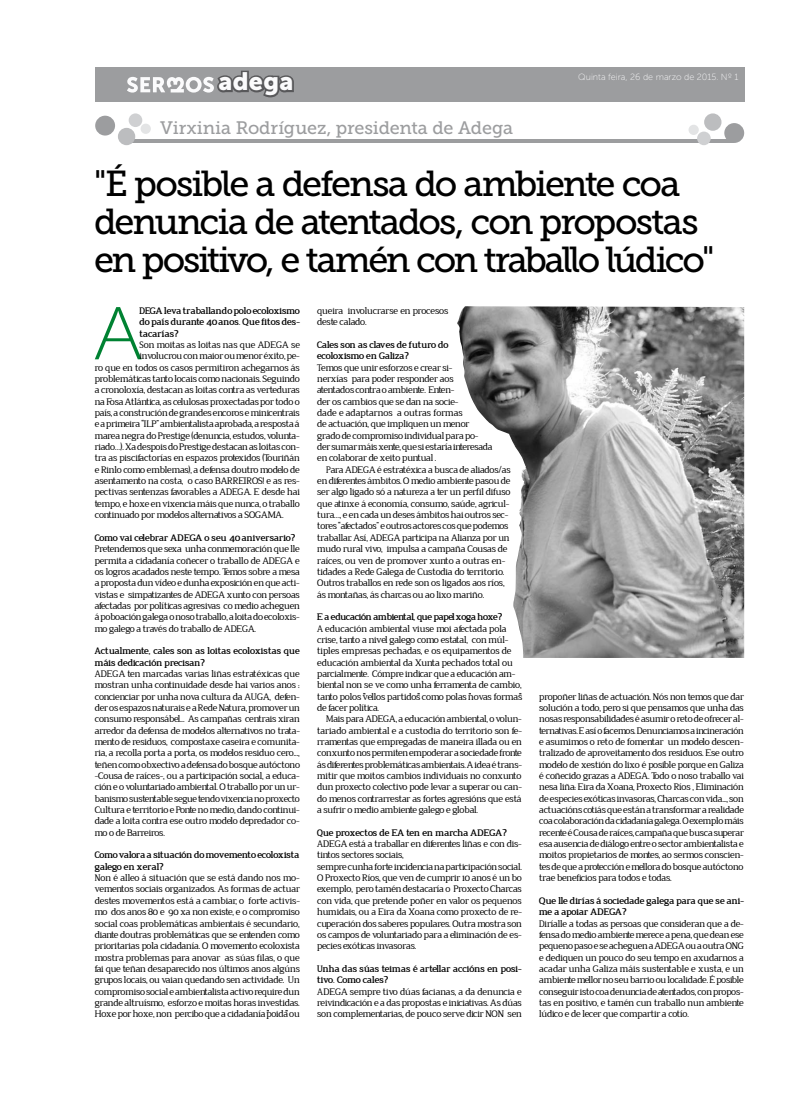
<style>
.page{position:relative;width:794px;height:1106px;background:#fff}
.page>*{position:absolute;margin:0;border:0;box-sizing:border-box;transform-origin:0 0}
.t1{font:74.6px "Museo Sans 100";color:#008232;scale:1.1 1}
.t2{font:36px/38px "Museo Slab 500";letter-spacing:-.06em;color:#000}
.t3{font:25px "Museo Sans 900";letter-spacing:.015em;color:#fbfbfc}
.t4{font:18px "Museo Slab 500";letter-spacing:-.005em;color:#9c9d9f}
.t5{font:9.8px/11.3px "Jura";letter-spacing:-.045em;color:#000;text-align:justify}
.t6{font:9.8px/11.3px "Jura";letter-spacing:-.045em;color:#000;scale:1.1 1}
.t7{font:700 9.8px/11.3px "Jura";letter-spacing:-.045em;color:#000}
.t8{font:700 9.8px/11.3px "Jura";letter-spacing:-.045em;color:#000;scale:1.1 1}
.t9{font:700 9.8px "Jura";letter-spacing:-.07em;color:#000;scale:1.1 1}
.t10{font:9px "Museo Sans 100";color:#fbfbfc}
</style>
<div class="page">
<div style="left:95px;top:68px;width:648px;height:34px;background:#9c9d9f"></div>
<hr style="left:122px;top:140px;width:611px;height:3px;background:#9c9d9f">
<div style="left:724px;top:123px;width:19px;height:20px;background:#9c9d9f;border-radius:50%"></div>
<div style="left:703px;top:113px;width:18px;height:18px;background:#bcbdbf;border-radius:50%"></div>
<div style="left:696px;top:132px;width:14px;height:13px;background:#cfd0d2;border-radius:50%"></div>
<div style="left:688px;top:125px;width:10px;height:10px;background:#e3e4e5;border-radius:50%"></div>
<div style="left:95px;top:116px;width:20px;height:19px;background:#9c9d9f;border-radius:50%"></div>
<div style="left:118px;top:128px;width:17px;height:17px;background:#bcbdbf;border-radius:50%"></div>
<div style="left:129px;top:113px;width:13px;height:14px;background:#cfd0d2;border-radius:50%"></div>
<div style="left:140px;top:124px;width:11px;height:10px;background:#e3e4e5;border-radius:50%"></div>
<svg style="left:127px;top:70px;width:167px;height:28px"></svg>
<img style="left:457px;top:306px;width:286px;height:352px">
<h3 class="t3" style="left:218px;top:67px;width:77px">adega</h3>
<h3 class="t4" style="left:160px;top:117px;width:354px">Virxinia Rodríguez, presidenta de Adega</h3>
<p class="t10" style="left:578px;top:73px;width:162px">Quinta feira, 26 de marzo de 2015. Nº 1</p>
<h2 class="t2" style="left:94px;top:164px;width:621px">"É posible a defensa do ambiente coa denuncia de atentados, con propostas en positivo, e tamén con traballo lúdico"</h2>
<h1 class="t1" style="left:93px;top:294px;width:47px">A</h1>
<p class="t7" style="left:139px;top:305px;width:162px;text-align:justify">DEGA leva traballando polo ecoloxismo do país durante 40 anos. Que fitos des&shy;tacarías?</p>
<p class="t6" style="left:317px;top:305px;width:121px">queira involucrarse en procesos deste calado.</p>
<p class="t7" style="left:317px;top:339px;width:133px">Cales son as claves de futuro do ecoloxismo en Galiza?</p>
<p class="t5" style="left:317px;top:362px;width:177px;text-align:left">Temos que unir esforzos e crear si-<br>nerxías para poder responder aos atentados contra o ambiente. Enten-<br>der os cambios que se dan na socie-<br>dade e adaptarnos a outras formas<br>de actuación, que impliquen un menor grado de compromiso individual para po&shy;der sumar máis xente, que si estaría interesada en colaborar de xeito puntual .</p>
<p class="t5" style="left:317px;top:464px;width:195px;text-align:left;text-indent:9px">Para ADEGA é estratéxica a busca de aliados/as en diferentes ámbitos. O medio ambiente pasou de ser algo ligado só a natureza a ter un perfil difuso que atinxe á economía, consumo, saúde, agricul&shy;tura…, e en cada un deses ámbitos hai outros sec&shy;tores “afectados” e outros actores cos que podemos traballar. Así, ADEGA participa na Alianza por un mudo rural vivo, impulsa a campaña Cousas de raíces, ou ven de promover xunto a outras en&shy;tidades a Rede Galega de Custodia do territorio.<br>Outros traballos en rede son os ligados aos ríos, ás montañas, ás charcas ou ao lixo mariño.</p>
<p class="t9" style="left:317px;top:612px;width:170px">E a educación ambiental, que papel xoga hoxe?</p>
<p class="t5" style="left:317px;top:623px;width:207px;text-align:left">A educación ambiental viuse moi afectada pola crise, tanto a nivel galego como estatal, con múl&shy;tiples empresas pechadas, e os equipamentos de educación ambiental da Xunta pechados total ou parcialmente. Cómpre indicar que a educación am&shy;biental non se ve como unha ferramenta de cambio, tanto polos "vellos partidos" como polas "novas formas" de facer política.</p>
<p class="t5" style="left:317px;top:713px;width:206px;text-indent:9px">Mais para ADEGA, a educación ambiental, o volun&shy;tariado ambiental e a custodia do territorio son fe&shy;rramentas que empregadas de maneira illada ou en conxunto nos permiten empoderar a sociedade fronte ás diferentes problemáticas ambientais. A idea é trans&shy;mitir que moitos cambios individuais no conxunto dun proxecto colectivo pode levar a superar ou can&shy;do menos contrarrestar as fortes agresións que está a sufrir o medio ambiente galego e global.</p>
<p class="t7" style="left:317px;top:827px;width:192px">Que proxectos de EA ten en marcha ADEGA?</p>
<p class="t5" style="left:317px;top:838px;width:206px;text-align:left">ADEGA está a traballar en diferentes liñas e con dis&shy;tintos sectores sociais,<br>sempre cunha forte incidencia na participación social.<br>O Proxecto Ríos, que ven de cumprir 10 anos é un bo exemplo, pero tamén destacaría o Proxecto Charcas con vida, que pretende poñer en valor os pequenos humidais, ou a Eira da Xoana como proxecto de re&shy;cuperación dos saberes populares. Outra mostra son os campos de voluntariado para a eliminación de es&shy;pecies exóticas invasoras.</p>
<p class="t7" style="left:317px;top:963px;width:206px">Unha das súas teimas é artellar accións en posi&shy;tivo. Como cales?</p>
<p class="t5" style="left:317px;top:985px;width:206px">ADEGA sempre tivo dúas facianas, a da denuncia e reivindicación e a das propostas e iniciativas. As dúas son complementarias, de pouco serve dicir NON sen</p>
<p class="t5" style="left:139px;top:339px;width:162px">Son moitas as loitas nas que ADEGA se</p>
<p class="t6" style="left:139px;top:350px;width:147px">involucrou con maior ou menor éxito, pe-</p>
<p class="t6" style="left:95px;top:362px;width:188px">ro que en todos os casos permitiron achegarnos ás</p>
<p class="t6" style="left:95px;top:373px;width:188px">problemáticas tanto locais como nacionais. Seguindo</p>
<p class="t6" style="left:95px;top:384px;width:188px">a cronoloxía, destacan as loitas contra as verteduras</p>
<p class="t6" style="left:95px;top:396px;width:188px">na Fosa Atlántica, as celulosas proxectadas por todo o</p>
<p class="t6" style="left:95px;top:407px;width:188px">país, a construción de grandes encoros e minicentrais</p>
<p class="t6" style="left:95px;top:419px;width:188px">e a primeira “ILP” ambientalista aprobada, a resposta á</p>
<p class="t6" style="left:95px;top:430px;width:188px">marea negra do Prestige (denuncia, estudos, volunta-</p>
<p class="t6" style="left:95px;top:441px;width:188px">riado…). Xa despois do Prestige destacan as loitas con-</p>
<p class="t6" style="left:95px;top:453px;width:188px">tra as piscifactorías en espazos protexidos (Touriñán</p>
<p class="t6" style="left:95px;top:464px;width:188px">e Rinlo como emblemas), a defensa doutro modelo de</p>
<p class="t6" style="left:95px;top:475px;width:188px">asentamento na costa, o caso BARREIROS! e as res-</p>
<p class="t6" style="left:95px;top:487px;width:188px">pectivas sentenzas favorables a ADEGA. E desde hai</p>
<p class="t6" style="left:95px;top:498px;width:188px">tempo, e hoxe en vixencia máis que nunca, o traballo</p>
<p class="t6" style="left:95px;top:509px;width:173px">continuado por modelos alternativos a SOGAMA.</p>
<p class="t7" style="left:95px;top:532px;width:202px">Como vai celebrar ADEGA o seu 40 aniversario?</p>
<p class="t5" style="left:95px;top:543px;width:207px">Pretendemos que sexa unha conmemoración que lle permita a cidadanía coñecer o traballo de ADEGA e os logros acadados neste tempo. Temos sobre a mesa a proposta dun vídeo e dunha exposición en que acti&shy;vistas e simpatizantes de ADEGA xunto con persoas afectadas por políticas agresivas co medio acheguen á poboación galega o noso traballo, a loita do ecoloxis&shy;mo galego a través do traballo de ADEGA.</p>
<p class="t7" style="left:95px;top:645px;width:207px">Actualmente, cales son as loitas ecoloxistas que máis dedicación precisan?</p>
<p class="t5" style="left:95px;top:668px;width:207px">ADEGA ten marcadas varias liñas estratéxicas que mostran unha continuidade desde hai varios anos : concienciar por unha nova cultura da AUGA, defen&shy;der os espazos naturais e a Rede Natura, promover un consumo responsábel... As campañas centrais xiran arredor da defensa de modelos alternativos no trata&shy;mento de residuos, compostaxe caseira e comunita&shy;ria, a recolla porta a porta, os modelos residuo cero..., teñen como obxectivo a defensa do bosque autóctono -Cousa de raíces-, ou a participación social, a educa&shy;ción e o voluntariado ambiental. O traballo por un ur&shy;banismo sustentable segue tendo vixencia no proxecto Cultura e territorio e Ponte no medio, dando continui&shy;dade a loita contra ese outro modelo depredador co&shy;mo o de Barreiros.</p>
<p class="t7" style="left:95px;top:849px;width:207px">Como valora a situación do movemento ecoloxista galego en xeral?</p>
<p class="t5" style="left:95px;top:872px;width:207px">Non é alleo á situación que se está dando nos mo&shy;vementos sociais organizados. As formas de actuar destes movementos está a cambiar, o forte activis&shy;mo dos anos 80 e 90 xa non existe, e o compromiso social coas problemáticas ambientais é secundario, diante doutras problemáticas que se entenden como prioritarias pola cidadanía. O movemento ecoloxista mostra problemas para anovar as súas filas, o que fai que teñan desaparecido nos últimos anos algúns grupos locais, ou vaian quedando sen actividade. Un compromiso social e ambientalista activo require dun grande altruísmo, esforzo e moitas horas investidas.<br>Hoxe por hoxe, non percibo que a cidadanía "poida" ou</p>
<p class="t6" style="left:539px;top:691px;width:188px;text-align:justify">propoñer liñas de actuación. Nós non temos que dar solución a todo, pero si que pensamos que unha das nosas responsabilidades é asumir o reto de ofrecer al&shy;ternativas. E así o facemos. Denunciamos a incineración e asumimos o reto de fomentar un modelo descen&shy;tralizado de aproveitamento dos residuos. Ese outro modelo de xestión do lixo é posible porque en Galiza é coñecido grazas a ADEGA. Todo o noso traballo vai nesa liña: Eira da Xoana, Proxecto Ríos , Eliminación de especies exóticas invasoras, Charcas con vida..., son actuacións cotiás que están a transformar a realidade coa colaboración da cidadanía galega. O exemplo máis recente é Cousa de raíces, campaña que busca superar esa ausencia de diálogo entre o sector ambientalista e moitos propietarios de montes, ao sermos conscien&shy;tes de que a protección e mellora do bosque autóctono trae beneficios para todos e todas.</p>
<p class="t8" style="left:539px;top:895px;width:188px">Que lle dirías á sociedade galega para que se ani&shy;me a apoiar ADEGA?</p>
<p class="t5" style="left:539px;top:917px;width:206px">Diríalle a todas as persoas que consideran que a de&shy;fensa do medio ambiente merece a pena, que dean ese pequeno paso e se acheguen a ADEGA ou a outra ONG e dediquen un pouco do seu tempo en axudarnos a acadar unha Galiza máis sustentable e xusta, e un ambiente mellor no seu barrio ou localidade. É posible conseguir isto coa denuncia de atentados, con propos&shy;tas en positivo, e tamén cun traballo nun ambiente lúdico e de lecer que compartir a cotío.</p>
</div>
